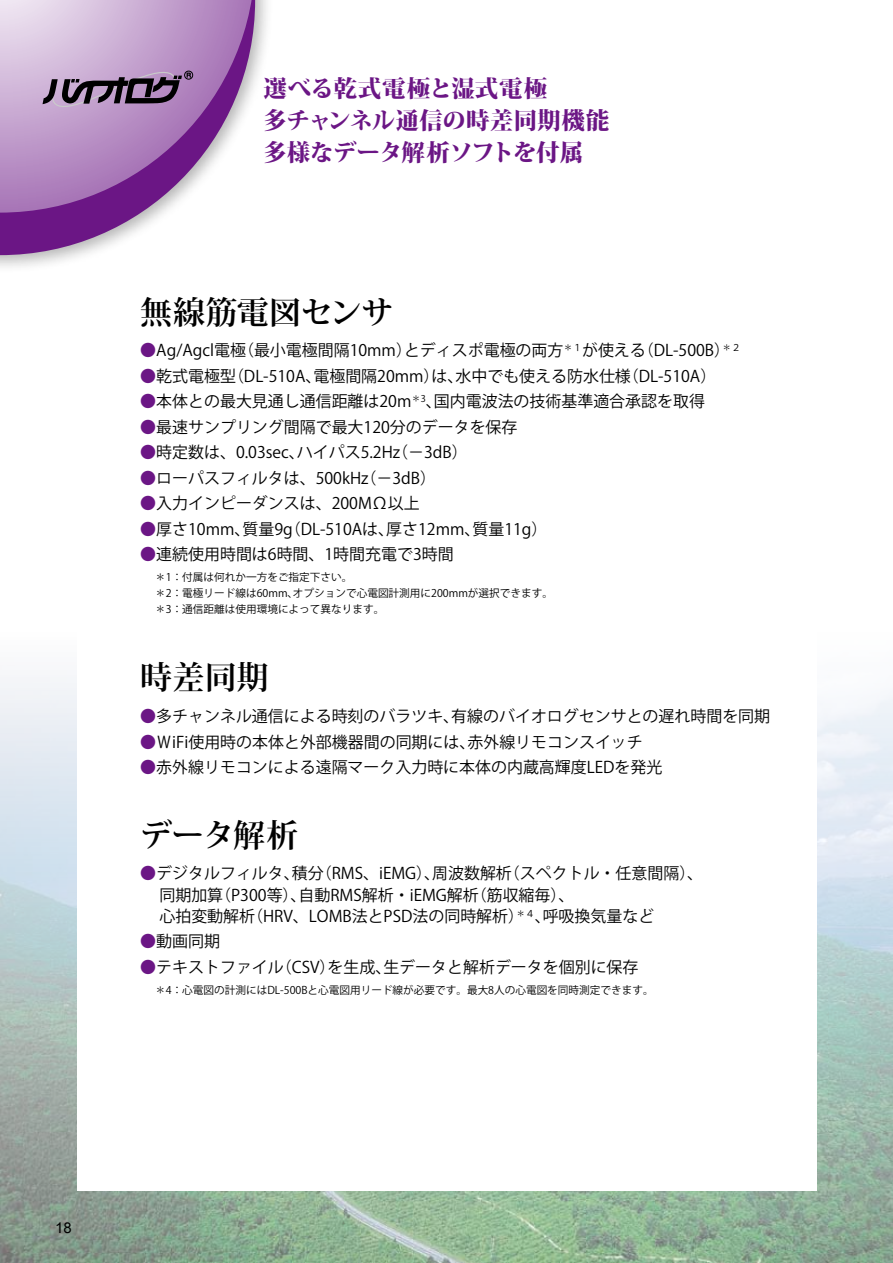
<style>
.page{position:relative;width:893px;height:1263px;background:#fff}
.page>*{position:absolute;margin:0;border:0;box-sizing:border-box;transform-origin:0 0}
.t1{font:700 31.95px "Koz Min Pr 6 N";color:#000}
.t2{font:800 23.4px/32px "Koz Min Pr 6 N";color:#6b1685}
.t3{font:15.9px/21.3px "Koz Go Pr 6 N";color:#000}
.t4{font:14.85px "Arial";color:#000}
.t5{font:10.65px/15.9px "Koz Go Pr 6 N";color:#000}
.s1{color:#6b1685}
.s2{color:#010000}
</style>
<div class="page">
<img style="left:0;top:677px;width:893px;height:586px">
<div style="left:77px;top:0;width:739px;height:1191px;background:#fff"></div>
<div style="left:0;top:0;width:274px;height:274px;background:#000;opacity:.3"></div>
<svg style="left:0;top:213px;width:255px;height:42px"></svg>
<svg style="left:0;top:0;width:255px;height:213px;background:#bb96c6"></svg>
<div style="left:184px;top:71px;width:9px;height:9px;border:1px solid #000;border-radius:50%"></div>
<svg style="left:43px;top:68px;width:148px;height:43px;background:#897090"></svg>
<h2 class="t2" style="left:264px;top:73px;width:347px">選べる乾式電極と湿式電極　<br>多チャンネル通信の時差同期機能多様なデータ解析ソフトを付属</h2>
<h1 class="t1" style="left:140px;top:294px;width:254px">無線筋電図センサ</h1>
<p class="t3" style="left:140px;top:340px;width:602px"><span class="s1">●</span>Ag/Agcl電極（最小電極間隔10mm）とディスポ電極の両方<sup>＊１</sup>が使える（DL-500B）<sup>＊２</sup></p>
<p class="t3" style="left:140px;top:366px;width:577px"><span class="s1">●</span>乾式電極型（DL-510A、電極間隔20mm）は、水中でも使える防水仕様（DL-510A）</p>
<p class="t3" style="left:140px;top:391px;width:566px"><span class="s1">●</span>本体と<span class="s2">の</span>最大見通し通信距離は20m<sup>＊3</sup>、国内電波法の技術基準適合承認を取得</p>
<p class="t3" style="left:140px;top:417px;width:379px"><span class="s1">●</span>最速サンプリング間隔で最大120分のデータを保存</p>
<p class="t3" style="left:140px;top:442px;width:329px"><span class="s1">●</span>時定数は、0.03sec、ハイパス5.2Hz（－ 3dB）</p>
<p class="t3" style="left:140px;top:468px;width:297px"><span class="s1">●</span>ローパスフィルタは、500kHz（－3dB）</p>
<p class="t3" style="left:140px;top:493px;width:281px"><span class="s1">●</span>入力インピーダンスは、200MΩ以上</p>
<p class="t3" style="left:140px;top:519px;width:409px"><span class="s1">●</span>厚さ10mm、質量9g（DL-510Aは、厚さ12mm、質量11g）</p>
<p class="t3" style="left:140px;top:544px;width:315px"><span class="s1">●</span>連続使用時間は6時間、1時間充電で3時間</p>
<p class="t5" style="left:155px;top:570px;width:399px">＊1：付属は何れか一方をご指定下さい。<br>＊2：電極リード線は60mm、オプションで心電図計測用に200mmが選択できます。＊3：通信距離は使用環境によって異なります。</p>
<h1 class="t1" style="left:140px;top:660px;width:130px">時差同期</h1>
<p class="t3" style="left:140px;top:706px;width:631px"><span class="s1">●</span>多チャンネル通信による時刻のバラツキ、有線のバイオログセンサとの遅れ時間を同期</p>
<p class="t3" style="left:140px;top:731px;width:504px"><span class="s1">●</span>ＷiFi使用時の本体と外部機器間の同期には、赤外線リモコンスイッチ</p>
<p class="t3" style="left:140px;top:757px;width:524px"><span class="s1">●</span>赤外線リモコンによる遠隔マーク入力時に本体の内蔵高輝度LEDを発光</p>
<h1 class="t1" style="left:140px;top:817px;width:160px">データ解析</h1>
<p class="t3" style="left:159px;top:863px;width:545px;text-indent:-19px"><span class="s1">●</span>デジタルフィルタ、積分（RMS、iEMG）、周波数解析（スペクトル・任意間隔）、同期加算（P300等）、自動RMS解析・iEMG解析（筋収縮毎）、<br>心拍変動解析（HRV、LOMB法とPSD法の同時解析）<sup>＊４</sup>、呼吸換気量など</p>
<p class="t3" style="left:140px;top:931px;width:81px"><span class="s1">●</span>動画同期</p>
<p class="t3" style="left:140px;top:957px;width:500px"><span class="s1">●</span>テキストファイル（CSV）を生成、生データと解析データを個別に保存</p>
<p class="t5" style="left:155px;top:982px;width:500px">＊4：心電図の計測にはDL-500Bと心電図用リード線が必要です。最大8人の心電図を同時測定できます。</p>
<p class="t4" style="left:55px;top:1218px;width:18px">18</p>
</div>
